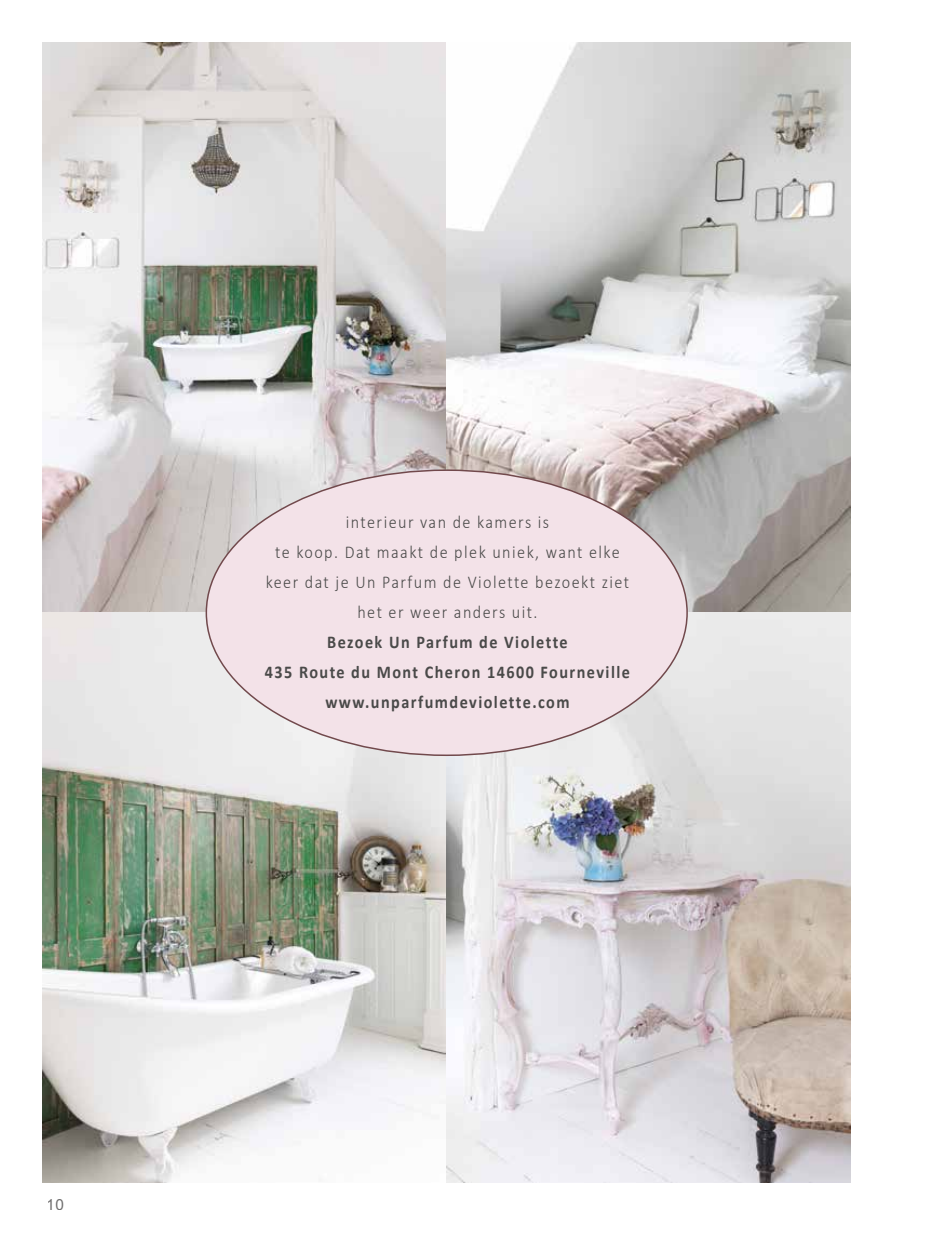
<style>
.page{position:relative;width:936px;height:1234px;background:#fff}
.page>*{position:absolute;margin:0;border:0;box-sizing:border-box;transform-origin:0 0}
.t1{font:300 18px/30px "Calibri";letter-spacing:.09em;color:#4a4a49;text-align:center;scale:.9 1}
.t2{font:700 18px/30px "Calibri";letter-spacing:.09em;color:#4a4a49;text-align:center;scale:.9 1}
.t3{font:15px "Arial Narrow";color:#706f6f;scale:1.25 1}
</style>
<div class="page">
<img style="left:43px;top:43px;width:807px;height:1139px">
<div style="left:206px;top:470px;width:481px;height:285px;background:#f3e2e8;border-radius:50%"></div>
<p class="t3" style="left:47px;top:1193px;width:15px">10</p>
<p class="t1" style="left:266px;top:506px;width:405px">interieur van de kamers is<br>te koop. Dat maakt de plek uniek, want elke keer dat je Un Parfum de Violette bezoekt ziet het er weer anders uit.</p>
<p class="t2" style="left:265px;top:626px;width:407px">Bezoek Un Parfum de Violette<br>435 Route du Mont Cheron 14600 Fourneville www.unparfumdeviolette.com</p>
</div>
